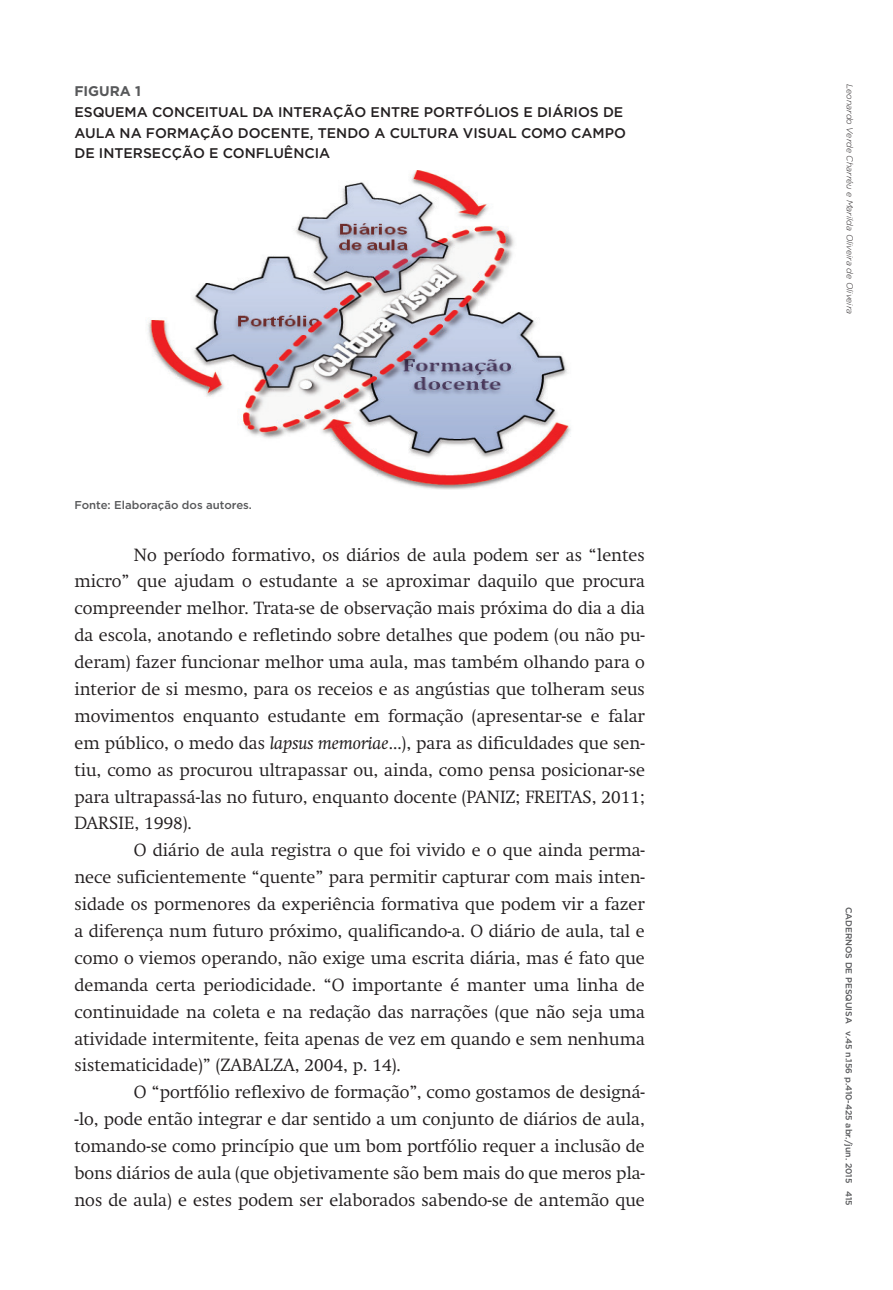
<style>
.page{position:relative;width:893px;height:1290px;background:#fff}
.page>*{position:absolute;margin:0;border:0;box-sizing:border-box;transform-origin:0 0}
.t1{font:300 17.5px/26.9px "Swift";color:#231f20;text-align:justify}
.t2{font:500 14px/20.8px "Gotham HTF";color:#231f20}
.t3{font:700 14px "Gotham HTF";color:#57585a}
.t4{font:500 11.38px "Gotham HTF";color:#57585a}
.t5{font:500 8.75px "Gotham HTF";color:#57585a}
.t6{font:italic 300 8.75px "Gotham HTF";color:#231f20}
.s1{font-weight:400;font-style:italic}
</style>
<div class="page">
<img style="left:147px;top:170px;width:424px;height:319px">
<p class="t3" style="left:74px;top:83px;width:68px">FiGuRA 1</p>
<p class="t2" style="left:74px;top:101px;width:553px">ESQUEMA CONCEITUAL DA INTERAÇÃO ENTRE PORTFÓLIOS E DIÁRIOS DE<br>AULA NA FORMAÇÃO DOCENTE, TENDO A CULTURA VISUAL COMO CAMPO<br>DE INTERSECÇÃO E CONFLUÊNCIA</p>
<p class="t4" style="left:74px;top:498px;width:179px">FONTE: ELABORAÇÃO DOS AUTORES.</p>
<p class="t1" style="left:74px;top:541px;width:572px;text-indent:60px">No período formativo, os diários de aula podem ser as “lentes micro” que ajudam o estudante a se aproximar daquilo que procura compreender melhor. Trata-se de observação mais próxima do dia a dia da escola, anotando e refletindo sobre detalhes que podem (ou não pu&shy;deram) fazer funcionar melhor uma aula, mas também olhando para o interior de si mesmo, para os receios e as angústias que tolheram seus movimentos enquanto estudante em formação (apresentar-se e falar em público, o medo das <span class="s1">lapsus memoriae</span>...), para as dificuldades que sen&shy;tiu, como as procurou ultrapassar ou, ainda, como pensa posicionar-se para ultrapassá-las no futuro, enquanto docente (PANIZ; FREITAS, 2011; DARSIE, 1998).</p>
<p class="t1" style="left:74px;top:837px;width:572px;text-indent:60px">O diário de aula registra o que foi vivido e o que ainda perma&shy;nece suficientemente “quente” para permitir capturar com mais inten&shy;sidade os pormenores da experiência formativa que podem vir a fazer a diferença num futuro próximo, qualificando-a. O diário de aula, tal e como o viemos operando, não exige uma escrita diária, mas é fato que demanda certa periodicidade. “O importante é manter uma linha de continuidade na coleta e na redação das narrações (que não seja uma atividade intermitente, feita apenas de vez em quando e sem nenhuma sistematicidade)” (ZABALZA, 2004, p. 14).</p>
<p class="t1" style="left:74px;top:1079px;width:572px;text-indent:60px">O “portfólio reflexivo de formação”, como gostamos de designá--lo, pode então integrar e dar sentido a um conjunto de diários de aula, tomando-se como princípio que um bom portfólio requer a inclusão de bons diários de aula (que objetivamente são bem mais do que meros pla&shy;nos de aula) e estes podem ser elaborados sabendo-se de antemão que</p>
<p class="t6" style="left:855px;top:84px;width:231px;rotate:90deg">Leonardo Verde Charréu e Marilda Oliveira de Oliveira</p>
<p class="t5" style="left:854px;top:906px;width:300px;rotate:90deg">CADERNOS DE PESQUISA V.45 N.156 P.410-425 ABR./JUN. 2015 415</p>
</div>
